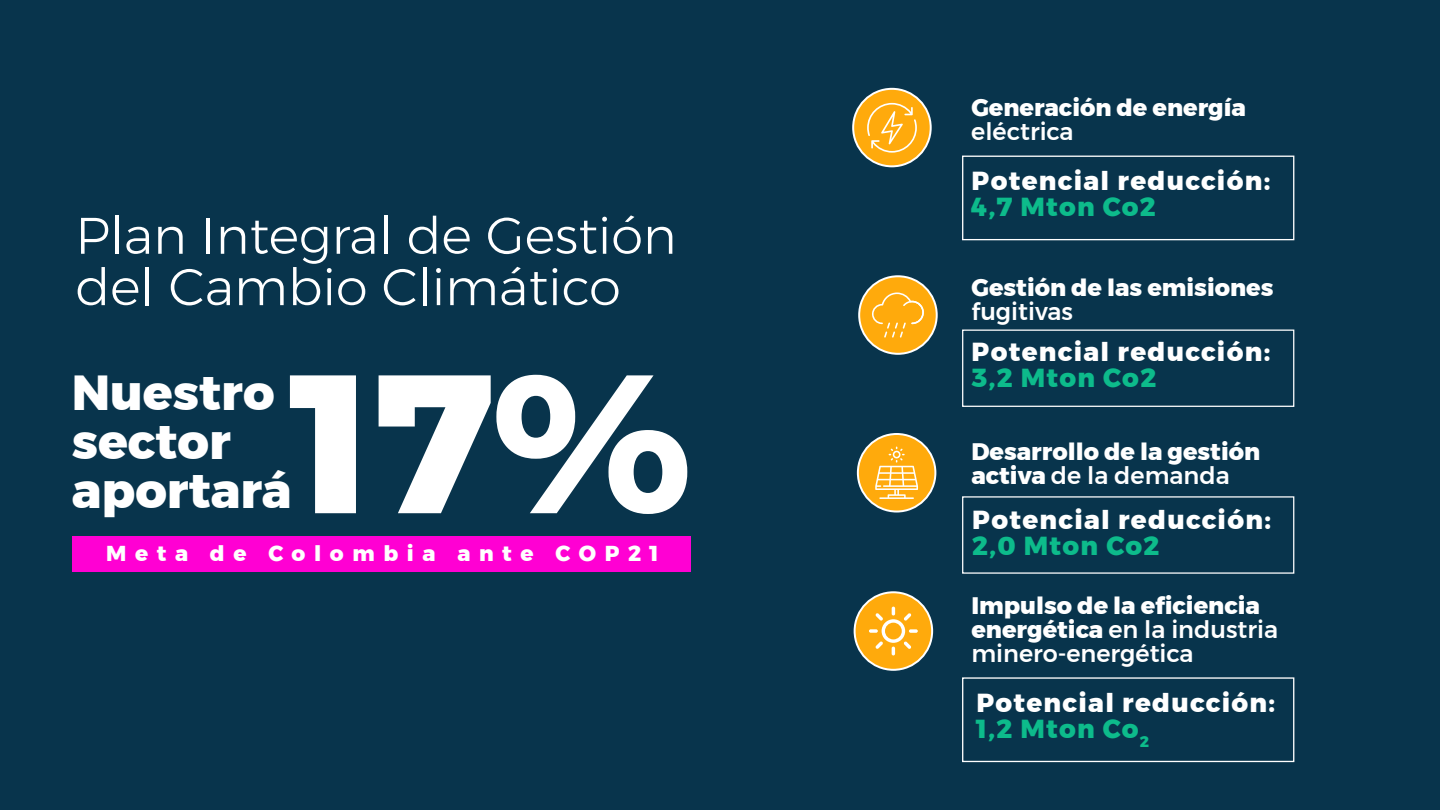
<style>
.page{position:relative;width:1440px;height:810px;background:#08344c}
.page>*{position:absolute;margin:0;border:0;box-sizing:border-box;transform-origin:0 0}
.t1{font:800 196.65px "Montserrat";color:#fff}
.t2{font:300 51.38px/51.4px "Montserrat";color:#fff}
.t3{font:800 49.12px/49.1px "Montserrat";color:#fff}
.t4{font:800 26.03px/26px "Montserrat";letter-spacing:.05em;color:#fff}
.t5{font:800 26.03px "Montserrat";letter-spacing:.05em;color:#0dbb8b}
.t6{font:800 23.85px/23.8px "Montserrat";color:#fff}
.t7{font:500 23.85px "Montserrat";color:#fff}
.t8{font:800 21.52px "Montserrat";letter-spacing:.4em;color:#fff}
.s1{font-weight:500}
.s2{color:#0dbb8b}
</style>
<div class="page">
<div style="left:72px;top:536px;width:619px;height:36px;background:#ff00d3"></div>
<div style="left:855px;top:592px;width:77px;height:78px;background:#ffaa0c;border-radius:50%"></div>
<div style="left:854px;top:591px;width:79px;height:80px;border:2px solid #fff;border-radius:50%"></div>
<svg style="left:869px;top:607px;width:49px;height:48px"></svg>
<div style="left:962px;top:677px;width:332px;height:85px;border:1px solid #fff"></div>
<div style="left:853px;top:89px;width:78px;height:77px;background:#ffaa0c;border-radius:50%"></div>
<div style="left:852px;top:88px;width:80px;height:79px;border:2px solid #fff;border-radius:50%"></div>
<svg style="left:867px;top:103px;width:50px;height:50px"></svg>
<div style="left:962px;top:156px;width:332px;height:84px;border:1px solid #fff"></div>
<div style="left:858px;top:434px;width:77px;height:78px;background:#ffaa0c;border-radius:50%"></div>
<div style="left:857px;top:433px;width:79px;height:80px;border:2px solid #fff;border-radius:50%"></div>
<svg style="left:875px;top:447px;width:43px;height:52px"></svg>
<div style="left:859px;top:276px;width:78px;height:78px;background:#ffaa0c;border-radius:50%"></div>
<div style="left:858px;top:275px;width:80px;height:80px;border:2px solid #fff;border-radius:50%"></div>
<svg style="left:872px;top:293px;width:52px;height:45px"></svg>
<div style="left:962px;top:330px;width:332px;height:77px;border:1px solid #fff"></div>
<h2 class="t2" style="left:75px;top:209px;width:603px">Plan Integral de Gestión del Cambio Climático</h2>
<h1 class="t1" style="left:294px;top:284px;width:398px">17%</h1>
<h3 class="t3" style="left:72px;top:368px;width:221px">Nuestro sector aportará</h3>
<p class="t8" style="left:106px;top:536px;width:554px">Meta de Colombia ante COP21</p>
<p class="t6" style="left:971px;top:96px;width:276px">Generación de energía</p>
<p class="t7" style="left:971px;top:113px;width:104px">eléctrica</p>
<p class="t4" style="left:972px;top:168px;width:300px">Potencial reducción:</p>
<p class="t5" style="left:972px;top:186px;width:186px">4,7 Mton Co2</p>
<p class="t6" style="left:971px;top:276px;width:304px">Gestión de las emisiones</p>
<p class="t7" style="left:971px;top:292px;width:103px">fugitivas</p>
<p class="t4" style="left:972px;top:339px;width:300px">Potencial reducción:</p>
<p class="t5" style="left:972px;top:357px;width:186px">3,2 Mton Co2</p>
<p class="t6" style="left:971px;top:440px;width:290px">Desarrollo de la gestión activa <span class="s1">de la demanda</span></p>
<p class="t4" style="left:972px;top:507px;width:300px">Potencial reducción:</p>
<p class="t5" style="left:972px;top:525px;width:189px">2,0 Mton Co2</p>
<p class="t6" style="left:971px;top:594px;width:308px">Impulso de la eficiencia energética <span class="s1">en la industria minero-energética</span></p>
<p class="t4" style="left:976px;top:690px;width:300px">Potencial reducción:<br><span class="s2">1,2 Mton Co</span><sub>2</sub></p>
</div>
